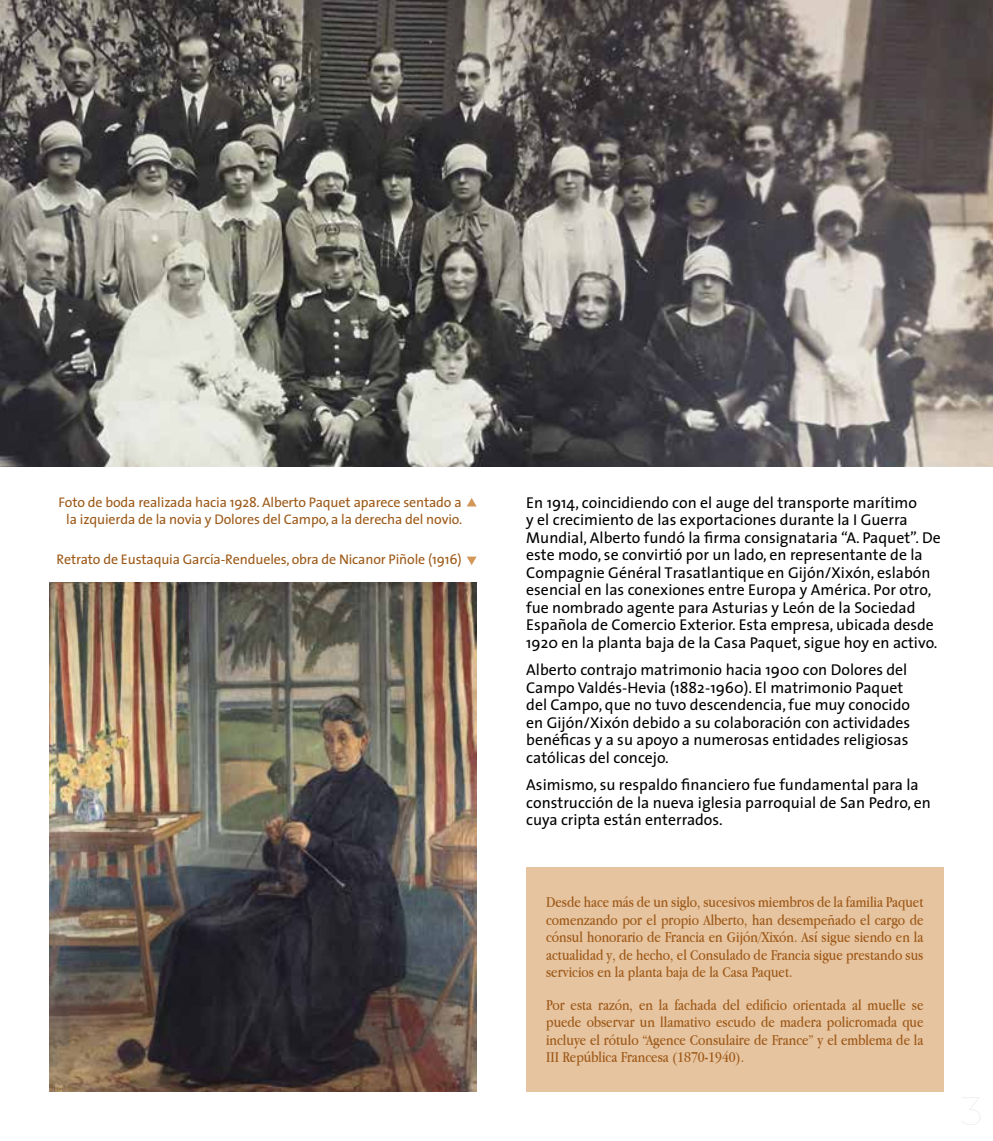
<style>
.page{position:relative;width:993px;height:1141px;background:#fff}
.page>*{position:absolute;margin:0;border:0;box-sizing:border-box;transform-origin:0 0}
.t1{font:15.75px/17.5px "The Sans";color:#000}
.t2{font:15.75px/17.5px "Apple Garamond";color:#9d5918;text-align:justify}
.t3{font:14px/17.5px "The Sans";letter-spacing:-.01em;color:#9d5918;text-align:center}
</style>
<div class="page">
<img style="left:0;top:0;width:992px;height:466px">
<svg style="left:467px;top:498px;width:9px;height:8px"></svg>
<svg style="left:467px;top:557px;width:9px;height:8px"></svg>
<div style="left:526px;top:867px;width:417px;height:224px;background:#e6c4a0"></div>
<img style="left:50px;top:583px;width:426px;height:508px">
<p class="t3" style="left:58px;top:493px;width:405px">Foto de boda realizada hacia 1928. Alberto Paquet aparece sentado a la izquierda de la novia y Dolores del Campo, a la derecha del novio.</p>
<p class="t3" style="left:56px;top:550px;width:406px">Retrato de Eustaquia García-Rendueles, obra de Nicanor Piñole (1916)</p>
<p class="t1" style="left:526px;top:493px;width:416px">En 1914, coincidiendo con el auge del transporte marítimo<br>y el crecimiento de las exportaciones durante la I Guerra Mundial, Alberto fundó la firma consignataria “A. Paquet”. De este modo, se convirtió por un lado, en representante de la Compagnie Général Trasatlantique en Gijón/Xixón, eslabón esencial en las conexiones entre Europa y América. Por otro, fue nombrado agente para Asturias y León de la Sociedad Española de Comercio Exterior. Esta empresa, ubicada desde 1920 en la planta baja de la Casa Paquet, sigue hoy en activo.</p>
<p class="t1" style="left:526px;top:661px;width:385px">Alberto contrajo matrimonio hacia 1900 con Dolores del Campo Valdés-Hevia (1882-1960). El matrimonio Paquet del Campo, que no tuvo descendencia, fue muy conocido en Gijón/Xixón debido a su colaboración con actividades benéficas y a su apoyo a numerosas entidades religiosas católicas del concejo.</p>
<p class="t1" style="left:526px;top:776px;width:406px">Asimismo, su respaldo financiero fue fundamental para la construcción de la nueva iglesia parroquial de San Pedro, en cuya cripta están enterrados.</p>
<p class="t2" style="left:546px;top:893px;width:379px">Desde hace más de un siglo, sucesivos miembros de la familia Paquet comenzando por el propio Alberto, han desempeñado el cargo de cónsul honorario de Francia en Gijón/Xixón. Así sigue siendo en la actualidad y, de hecho, el Consulado de Francia sigue prestando sus servicios en la planta baja de la Casa Paquet.</p>
<p class="t2" style="left:546px;top:996px;width:379px">Por esta razón, en la fachada del edificio orientada al muelle se puede observar un llamativo escudo de madera policromada que incluye el rótulo “Agence Consulaire de France” y el emblema de la III República Francesa (1870-1940).</p>
</div>
